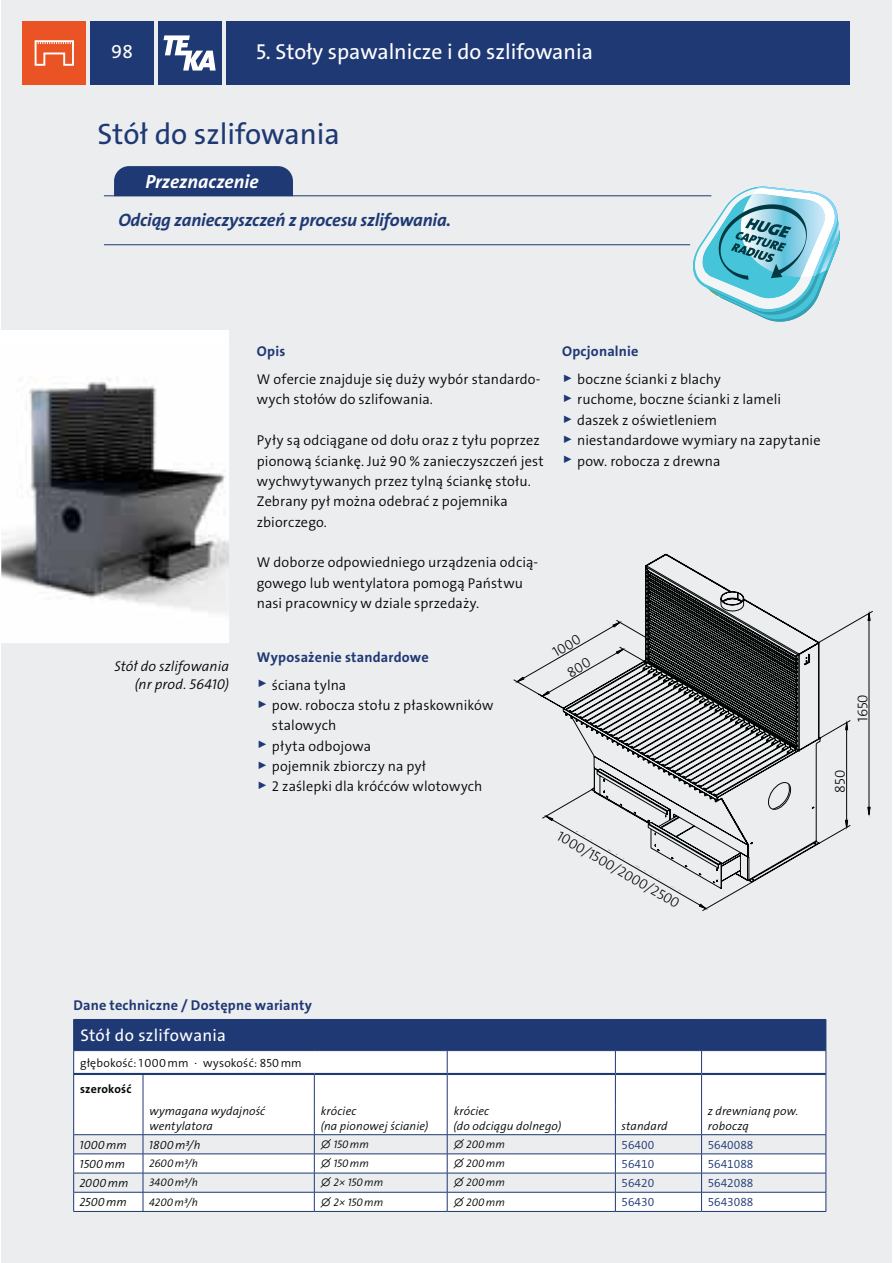
<style>
.page{position:relative;width:893px;height:1263px;background:#fff}
.page>*{position:absolute;margin:0;border:0;box-sizing:border-box;transform-origin:0 0}
.t1{font:29.7px "The Sans LP5 Plain";color:#1f3974}
.t2{font:21.75px "The Sans LP5 Plain";color:#fff}
.t3{font:19.05px "The Sans LP7 Bld IT";color:#fff}
.t4{font:19.05px "The Sans LP5 Plain";color:#fff}
.t5{font:18px "The Sans LP7 Bld IT";letter-spacing:-.01em;color:#1f3974}
.t6{font:16.95px "The Sans LP5 Plain";letter-spacing:.02em;color:#fff}
.t7{font:14.25px/20.4px "The Sans LP4 Se Lig";letter-spacing:.01em;color:#030806}
.t8{font:14.25px "The Sans LP7 Bld";letter-spacing:.015em;color:#1f3974}
.t9{font:14.25px/18px "The Sans LP4 Se Lig IT";letter-spacing:.005em;color:#030806;text-align:right}
.t10{font:14.25px "The Sans LP3 Lig";color:#030806}
.t11{font:11.85px/14.7px "The Sans LP4 Se Lig IT";letter-spacing:.01em;color:#030806}
.t12{font:11.85px "The Sans LP4 Se Lig";color:#1f3974}
.t13{font:11.85px "The Sans LP4 Se Lig";letter-spacing:.015em;color:#030806}
.t14{font:11.85px "The Sans LP7 Bld";letter-spacing:.02em;color:#030806}
.t15{font:10.95px "The Sans LP4 Se Lig IT";letter-spacing:.005em;color:#030806}
.s1{font-size:10.65px;color:#1f3974}
</style>
<div class="page">
<div style="left:1px;top:0;width:890px;height:1263px;background:#ebedef"></div>
<div style="left:22px;top:21px;width:64px;height:64px;background:#ea5425"></div>
<svg style="left:34px;top:40px;width:40px;height:26px"></svg>
<div style="left:90px;top:21px;width:64px;height:64px;background:#1f3974"></div>
<div style="left:158px;top:21px;width:64px;height:64px;background:#1f3974"></div>
<svg style="left:163px;top:35px;width:53px;height:36px"></svg>
<svg style="left:513px;top:554px;width:360px;height:354px"></svg>
<div style="left:853px;top:687px;width:14px;height:42px;background:#ebedef"></div>
<div style="left:831px;top:760px;width:14px;height:43px;background:#ebedef"></div>
<svg style="left:540px;top:811px;width:168px;height:100px"></svg>
<div style="left:759px;top:779px;width:46px;height:46px;background:#ebedef;border-radius:50%"></div>
<svg style="left:766px;top:781px;width:27px;height:29px"></svg>
<div style="left:1px;top:331px;width:228px;height:312px;background:#fff"></div>
<img style="left:1px;top:378px;width:228px;height:235px">
<div style="left:226px;top:21px;width:623px;height:64px;background:#1f3974"></div>
<hr style="left:104px;top:195px;width:607px;height:1px;background:#1f3974">
<hr style="left:104px;top:244px;width:586px;height:1px;background:#1f3974">
<div style="left:114px;top:166px;width:179px;height:29px;background:#1f3974"></div>
<svg style="left:74px;top:1075px;width:752px;height:136px;fill:#fff"></svg>
<svg style="left:73px;top:1019px;width:754px;height:55px"></svg>
<hr style="left:73px;top:1074px;width:1px;height:31px;background:#1f3974">
<hr style="left:74px;top:1073px;width:69px;height:2px;background:#1f3974">
<hr style="left:143px;top:1075px;width:1px;height:30px;background:#1f3974">
<hr style="left:143px;top:1073px;width:171px;height:2px;background:#1f3974">
<hr style="left:314px;top:1075px;width:1px;height:30px;background:#1f3974">
<hr style="left:314px;top:1073px;width:133px;height:2px;background:#1f3974">
<hr style="left:447px;top:1075px;width:1px;height:30px;background:#1f3974">
<hr style="left:447px;top:1073px;width:168px;height:2px;background:#1f3974">
<hr style="left:615px;top:1075px;width:1px;height:30px;background:#1f3974">
<hr style="left:615px;top:1073px;width:86px;height:2px;background:#1f3974">
<hr style="left:701px;top:1075px;width:1px;height:30px;background:#1f3974">
<hr style="left:701px;top:1073px;width:125px;height:2px;background:#1f3974">
<hr style="left:826px;top:1074px;width:1px;height:31px;background:#1f3974">
<hr style="left:73px;top:1134px;width:70px;height:1px;background:#1f3974">
<hr style="left:447px;top:1134px;width:168px;height:1px;background:#1f3974">
<hr style="left:143px;top:1134px;width:171px;height:1px;background:#1f3974">
<hr style="left:615px;top:1134px;width:86px;height:1px;background:#1f3974">
<hr style="left:314px;top:1134px;width:133px;height:1px;background:#1f3974">
<hr style="left:701px;top:1134px;width:125px;height:1px;background:#1f3974">
<hr style="left:73px;top:1154px;width:70px;height:1px;background:#1f3974">
<hr style="left:447px;top:1154px;width:168px;height:1px;background:#1f3974">
<hr style="left:143px;top:1154px;width:171px;height:1px;background:#1f3974">
<hr style="left:615px;top:1154px;width:86px;height:1px;background:#1f3974">
<hr style="left:314px;top:1154px;width:133px;height:1px;background:#1f3974">
<hr style="left:701px;top:1154px;width:125px;height:1px;background:#1f3974">
<hr style="left:73px;top:1173px;width:70px;height:1px;background:#1f3974">
<hr style="left:447px;top:1173px;width:168px;height:1px;background:#1f3974">
<hr style="left:143px;top:1173px;width:171px;height:1px;background:#1f3974">
<hr style="left:615px;top:1173px;width:86px;height:1px;background:#1f3974">
<hr style="left:314px;top:1173px;width:133px;height:1px;background:#1f3974">
<hr style="left:701px;top:1173px;width:125px;height:1px;background:#1f3974">
<svg style="left:73px;top:1105px;width:1px;height:106px"></svg>
<hr style="left:73px;top:1192px;width:70px;height:1px;background:#1f3974">
<svg style="left:447px;top:1105px;width:1px;height:106px"></svg>
<hr style="left:447px;top:1192px;width:168px;height:1px;background:#1f3974">
<svg style="left:143px;top:1105px;width:1px;height:106px"></svg>
<hr style="left:143px;top:1192px;width:171px;height:1px;background:#1f3974">
<svg style="left:615px;top:1105px;width:1px;height:106px"></svg>
<hr style="left:615px;top:1192px;width:86px;height:1px;background:#1f3974">
<svg style="left:314px;top:1105px;width:1px;height:106px"></svg>
<hr style="left:314px;top:1192px;width:133px;height:1px;background:#1f3974">
<svg style="left:701px;top:1105px;width:1px;height:106px"></svg>
<hr style="left:701px;top:1192px;width:125px;height:1px;background:#1f3974">
<svg style="left:826px;top:1105px;width:1px;height:106px"></svg>
<hr style="left:615px;top:1211px;width:86px;height:1px;background:#1f3974">
<hr style="left:701px;top:1211px;width:125px;height:1px;background:#1f3974">
<hr style="left:73px;top:1211px;width:70px;height:1px;background:#1f3974">
<hr style="left:143px;top:1211px;width:171px;height:1px;background:#1f3974">
<hr style="left:314px;top:1211px;width:133px;height:1px;background:#1f3974">
<hr style="left:447px;top:1211px;width:168px;height:1px;background:#1f3974">
<svg style="left:693px;top:187px;width:146px;height:135px"></svg>
<svg style="left:544px;top:627px;width:56px;height:55px"></svg>
<h3 class="t4" style="left:111px;top:44px;width:23px">98</h3>
<h2 class="t2" style="left:256px;top:43px;width:338px">5. Stoły spawalnicze i do szlifowania</h2>
<h1 class="t1" style="left:97px;top:122px;width:244px">Stół do szlifowania</h1>
<h3 class="t3" style="left:145px;top:175px;width:115px">Przeznaczenie</h3>
<p class="t5" style="left:118px;top:213px;width:334px">Odciąg zanieczyszczeń z procesu szlifowania.</p>
<p class="t9" style="left:114px;top:658px;width:116px">Stół do szlifowania (nr prod. 56410)</p>
<p class="t8" style="left:257px;top:345px;width:30px">Opis</p>
<p class="t7" style="left:257px;top:370px;width:285px">W ofercie znajduje się duży wybór standardo&shy;wych stołów do szlifowania.</p>
<p class="t7" style="left:257px;top:431px;width:288px">Pyły są odciągane od dołu oraz z tyłu poprzez pionową ściankę. Już 90 % zanieczyszczeń jest wychwytywanych przez tylną ściankę stołu.<br>Zebrany pył można odebrać z pojemnika zbiorczego.</p>
<p class="t7" style="left:257px;top:553px;width:283px">W doborze odpowiedniego urządzenia odcią&shy;gowego lub wentylatora pomogą Państwu nasi pracownicy w dziale sprzedaży.</p>
<p class="t8" style="left:257px;top:651px;width:173px">Wyposażenie standardowe</p>
<p class="t7" style="left:257px;top:676px;width:91px"><span class="s1">►</span> ściana tylna</p>
<p class="t7" style="left:257px;top:696px;width:238px"><span class="s1">►</span> pow. robocza stołu z płaskowników</p>
<p class="t7" style="left:272px;top:716px;width:66px">stalowych</p>
<p class="t7" style="left:257px;top:737px;width:116px"><span class="s1">►</span> płyta odbojowa</p>
<p class="t7" style="left:257px;top:757px;width:171px"><span class="s1">►</span> pojemnik zbiorczy na pył</p>
<p class="t7" style="left:257px;top:777px;width:227px"><span class="s1">►</span> 2 zaślepki dla króćców wlotowych</p>
<p class="t8" style="left:562px;top:345px;width:78px">Opcjonalnie</p>
<p class="t7" style="left:562px;top:370px;width:260px"><span class="s1">►</span> boczne ścianki z blachy<br><span class="s1">►</span> ruchome, boczne ścianki z lameli<br><span class="s1">►</span> daszek z oświetleniem<br><span class="s1">►</span> niestandardowe wymiary na zapytanie <span class="s1">►</span> pow. robocza z drewna</p>
<p class="t10" style="left:551px;top:648px;width:32px;rotate:-30deg">1000</p>
<p class="t10" style="left:561px;top:829px;width:140px;rotate:30deg">1000/1500/2000/2500</p>
<p class="t10" style="left:857px;top:722px;width:29px;rotate:-90deg">1650</p>
<p class="t10" style="left:834px;top:793px;width:24px;rotate:-90deg">850</p>
<p class="t8" style="left:73px;top:999px;width:240px">Dane techniczne / Dostępne warianty</p>
<p class="t6" style="left:80px;top:1028px;width:147px">Stół do szlifowania</p>
<p class="t13" style="left:80px;top:1058px;width:223px">głębokość: 1000mm ∙ wysokość: 850mm</p>
<p class="t14" style="left:80px;top:1084px;width:53px">szerokość</p>
<p class="t11" style="left:149px;top:1105px;width:117px">wymagana wydajność wentylatora</p>
<p class="t11" style="left:321px;top:1105px;width:109px">króciec<br>(na pionowej ścianie)</p>
<p class="t11" style="left:454px;top:1105px;width:109px">króciec<br>(do odciągu dolnego)</p>
<p class="t11" style="left:621px;top:1119px;width:48px">standard</p>
<p class="t11" style="left:708px;top:1105px;width:92px">z drewnianą pow. roboczą</p>
<p class="t11" style="left:80px;top:1138px;width:49px">1000mm</p>
<p class="t11" style="left:149px;top:1138px;width:53px">1800 m³/h</p>
<p class="t15" style="left:321px;top:1140px;width:50px">∅ 150 mm</p>
<p class="t15" style="left:454px;top:1140px;width:53px">∅ 200 mm</p>
<p class="t12" style="left:621px;top:1140px;width:34px">56400</p>
<p class="t12" style="left:708px;top:1140px;width:47px">5640088</p>
<p class="t11" style="left:80px;top:1158px;width:47px">1500 mm</p>
<p class="t15" style="left:149px;top:1159px;width:51px">2600 m³/h</p>
<p class="t15" style="left:321px;top:1159px;width:50px">∅ 150 mm</p>
<p class="t15" style="left:454px;top:1159px;width:53px">∅ 200 mm</p>
<p class="t12" style="left:621px;top:1159px;width:34px">56410</p>
<p class="t12" style="left:708px;top:1159px;width:47px">5641088</p>
<p class="t11" style="left:79px;top:1177px;width:50px">2000mm</p>
<p class="t15" style="left:149px;top:1179px;width:51px">3400m³/h</p>
<p class="t15" style="left:321px;top:1179px;width:64px">∅ 2× 150 mm</p>
<p class="t15" style="left:454px;top:1179px;width:53px">∅ 200 mm</p>
<p class="t12" style="left:621px;top:1178px;width:34px">56420</p>
<p class="t12" style="left:708px;top:1178px;width:47px">5642088</p>
<p class="t11" style="left:79px;top:1196px;width:49px">2500 mm</p>
<p class="t15" style="left:149px;top:1198px;width:50px">4200 m³/h</p>
<p class="t15" style="left:321px;top:1198px;width:64px">∅ 2× 150 mm</p>
<p class="t15" style="left:454px;top:1198px;width:53px">∅ 200 mm</p>
<p class="t12" style="left:621px;top:1197px;width:34px">56430</p>
<p class="t12" style="left:708px;top:1197px;width:47px">5643088</p>
</div>
